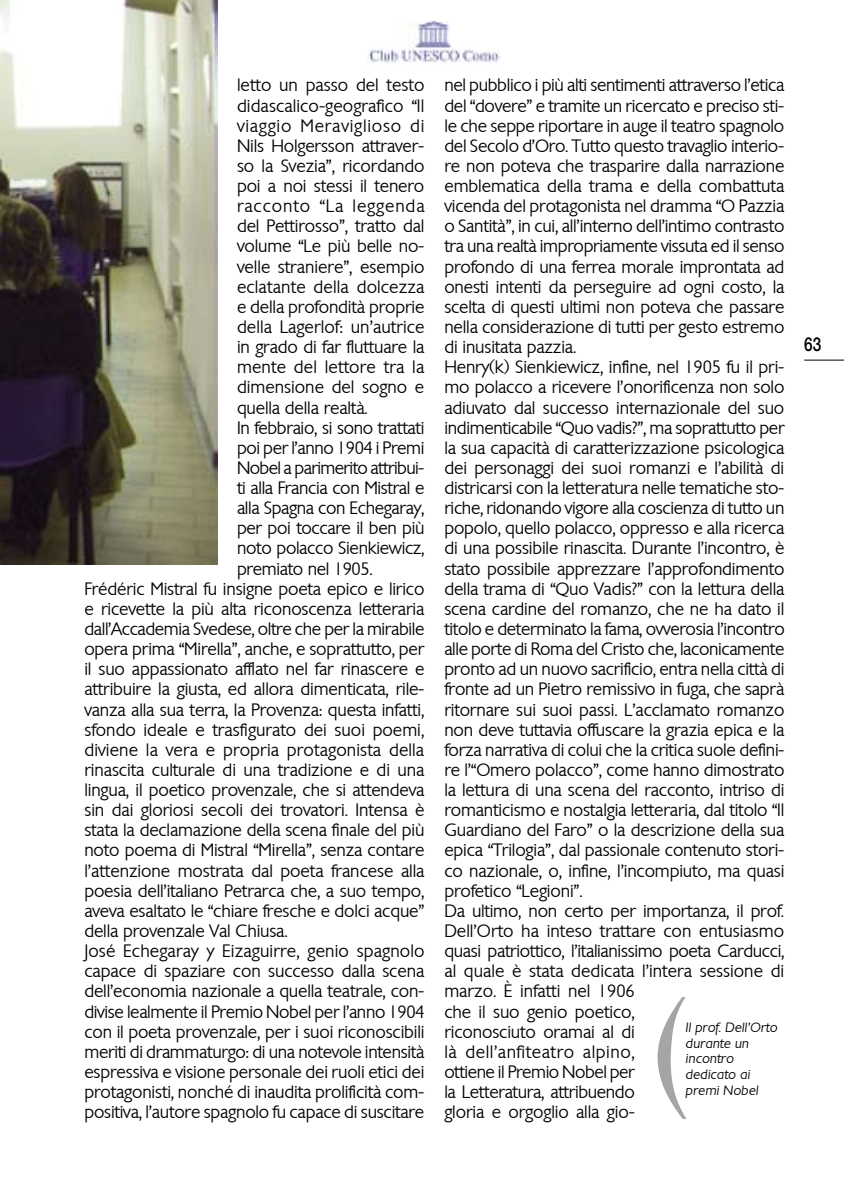
<style>
.page{position:relative;width:844px;height:1191px;background:#fff}
.page>*{position:absolute;margin:0;border:0;box-sizing:border-box;transform-origin:0 0}
.t1{font:700 143.5px "Americana";color:#a5a5a5}
.t2{font:500 19.25px "Helvetica Neue";color:#000;scale:.8 1}
.t3{font:300 17.5px/20.1px "Chantilly";letter-spacing:-.01em;color:#000}
.t4{font:300 17.5px "Chantilly";letter-spacing:-.035em;color:#000}
.t5{font:300 17.5px "Chantilly";letter-spacing:.045em;color:#000}
.t6{font:300 17.5px "Chantilly";letter-spacing:.05em;color:#000}
.t7{font:italic 300 13.12px/15.8px "Chantilly";color:#000}
</style>
<div class="page">
<hr style="left:804px;top:360px;width:39px;height:1px;background:#000">
<img style="left:0;top:0;width:217px;height:564px">
<img style="left:367px;top:21px;width:133px;height:43px">
<p class="t3" style="left:237px;top:75px;width:189px">letto un passo del testo</p>
<p class="t3" style="left:237px;top:95px;width:189px">didascalico-geografico “Il</p>
<p class="t5" style="left:237px;top:115px;width:189px">viaggio Meraviglioso di</p>
<p class="t3" style="left:237px;top:135px;width:189px">Nils Holgersson attraver-</p>
<p class="t3" style="left:237px;top:156px;width:189px">so la Svezia”, ricordando</p>
<p class="t3" style="left:237px;top:176px;width:189px">poi a noi stessi il tenero</p>
<p class="t6" style="left:237px;top:195px;width:189px">racconto “La leggenda</p>
<p class="t3" style="left:237px;top:216px;width:189px">del Pettirosso”, tratto dal</p>
<p class="t3" style="left:237px;top:236px;width:189px">volume “Le più belle no-</p>
<p class="t3" style="left:237px;top:256px;width:189px">velle straniere”, esempio</p>
<p class="t3" style="left:237px;top:276px;width:189px">eclatante della dolcezza</p>
<p class="t3" style="left:237px;top:296px;width:189px">e della profondità proprie</p>
<p class="t3" style="left:237px;top:317px;width:189px">della Lagerlof: un’autrice</p>
<p class="t3" style="left:237px;top:337px;width:189px">in grado di far fluttuare la</p>
<p class="t3" style="left:237px;top:357px;width:189px">mente del lettore tra la</p>
<p class="t3" style="left:237px;top:377px;width:189px">dimensione del sogno e</p>
<p class="t3" style="left:237px;top:397px;width:132px">quella della realtà.</p>
<p class="t3" style="left:237px;top:417px;width:189px">In febbraio, si sono trattati</p>
<p class="t3" style="left:237px;top:437px;width:189px">poi per l’anno 1904 i Premi</p>
<p class="t4" style="left:237px;top:457px;width:189px">Nobel a parimerito attribui-</p>
<p class="t3" style="left:237px;top:478px;width:189px">ti alla Francia con Mistral e</p>
<p class="t3" style="left:237px;top:498px;width:189px">alla Spagna con Echegaray,</p>
<p class="t3" style="left:237px;top:518px;width:189px">per poi toccare il ben più</p>
<p class="t3" style="left:237px;top:538px;width:189px">noto polacco Sienkiewicz,</p>
<p class="t3" style="left:237px;top:558px;width:137px">premiato nel 1905.</p>
<p class="t3" style="left:84px;top:578px;width:341px">Frédéric Mistral fu insigne poeta epico e lirico</p>
<p class="t3" style="left:84px;top:598px;width:341px">e ricevette la più alta riconoscenza letteraria</p>
<p class="t3" style="left:84px;top:618px;width:341px">dall’Accademia Svedese, oltre che per la mirabile</p>
<p class="t3" style="left:84px;top:639px;width:341px">opera prima “Mirella”, anche, e soprattutto, per</p>
<p class="t3" style="left:84px;top:659px;width:341px">il suo appassionato afflato nel far rinascere e</p>
<p class="t3" style="left:84px;top:679px;width:341px">attribuire la giusta, ed allora dimenticata, rile-</p>
<p class="t3" style="left:84px;top:699px;width:341px">vanza alla sua terra, la Provenza: questa infatti,</p>
<p class="t3" style="left:84px;top:719px;width:341px">sfondo ideale e trasfigurato dei suoi poemi,</p>
<p class="t3" style="left:84px;top:739px;width:341px">diviene la vera e propria protagonista della</p>
<p class="t3" style="left:84px;top:759px;width:341px">rinascita culturale di una tradizione e di una</p>
<p class="t3" style="left:84px;top:779px;width:341px">lingua, il poetico provenzale, che si attendeva</p>
<p class="t3" style="left:84px;top:800px;width:341px">sin dai gloriosi secoli dei trovatori. Intensa è</p>
<p class="t3" style="left:84px;top:820px;width:341px">stata la declamazione della scena finale del più</p>
<p class="t3" style="left:84px;top:840px;width:341px">noto poema di Mistral “Mirella”, senza contare</p>
<p class="t3" style="left:84px;top:860px;width:341px">l’attenzione mostrata dal poeta francese alla</p>
<p class="t3" style="left:84px;top:880px;width:341px">poesia dell’italiano Petrarca che, a suo tempo,</p>
<p class="t3" style="left:84px;top:900px;width:341px">aveva esaltato le “chiare fresche e dolci acque”</p>
<p class="t3" style="left:84px;top:920px;width:205px">della provenzale Val Chiusa.</p>
<p class="t3" style="left:84px;top:940px;width:341px">José Echegaray y Eizaguirre, genio spagnolo</p>
<p class="t3" style="left:84px;top:961px;width:341px">capace di spaziare con successo dalla scena</p>
<p class="t3" style="left:84px;top:981px;width:341px">dell’economia nazionale a quella teatrale, con-</p>
<p class="t3" style="left:84px;top:1001px;width:341px">divise lealmente il Premio Nobel per l’anno 1904</p>
<p class="t3" style="left:84px;top:1021px;width:341px">con il poeta provenzale, per i suoi riconoscibili</p>
<p class="t3" style="left:84px;top:1041px;width:341px">meriti di drammaturgo: di una notevole intensità</p>
<p class="t3" style="left:84px;top:1061px;width:341px">espressiva e visione personale dei ruoli etici dei</p>
<p class="t3" style="left:84px;top:1081px;width:341px">protagonisti, nonché di inaudita prolificità com-</p>
<p class="t3" style="left:84px;top:1101px;width:341px">positiva, l’autore spagnolo fu capace di suscitare</p>
<p class="t3" style="left:444px;top:75px;width:342px">nel pubblico i più alti sentimenti attraverso l’etica del “dovere” e tramite un ricercato e preciso sti&shy;le che seppe riportare in auge il teatro spagnolo del Secolo d’Oro. Tutto questo travaglio interio&shy;re non poteva che trasparire dalla narrazione emblematica della trama e della combattuta vicenda del protagonista nel dramma “O Pazzia o Santità”, in cui, all’interno dell’intimo contrasto tra una realtà impropriamente vissuta ed il senso profondo di una ferrea morale improntata ad onesti intenti da perseguire ad ogni costo, la scelta di questi ultimi non poteva che passare nella considerazione di tutti per gesto estremo di inusitata pazzia.<br>Henry(k) Sienkiewicz, infine, nel 1905 fu il pri&shy;mo polacco a ricevere l’onorificenza non solo adiuvato dal successo internazionale del suo indimenticabile “Quo vadis?”, ma soprattutto per la sua capacità di caratterizzazione psicologica dei personaggi dei suoi romanzi e l’abilità di districarsi con la letteratura nelle tematiche sto&shy;riche, ridonando vigore alla coscienza di tutto un popolo, quello polacco, oppresso e alla ricerca di una possibile rinascita. Durante l’incontro, è stato possibile apprezzare l’approfondimento della trama di “Quo Vadis?” con la lettura della scena cardine del romanzo, che ne ha dato il titolo e determinato la fama, ovverosia l’incontro alle porte di Roma del Cristo che, laconicamente pronto ad un nuovo sacrificio, entra nella città di fronte ad un Pietro remissivo in fuga, che saprà ritornare sui suoi passi. L’acclamato romanzo non deve tuttavia offuscare la grazia epica e la forza narrativa di colui che la critica suole defini&shy;re l’“Omero polacco”, come hanno dimostrato la lettura di una scena del racconto, intriso di romanticismo e nostalgia letteraria, dal titolo “Il Guardiano del Faro” o la descrizione della sua epica “Trilogia”, dal passionale contenuto stori&shy;co nazionale, o, infine, l’incompiuto, ma quasi profetico “Legioni”.<br>Da ultimo, non certo per importanza, il prof.<br>Dell’Orto ha inteso trattare con entusiasmo quasi patriottico, l’italianissimo poeta Carducci, al quale è stata dedicata l’intera sessione di marzo. È infatti nel 1906<br>che il suo genio poetico,<br>riconosciuto oramai al di<br>là dell’anfiteatro alpino,<br>ottiene il Premio Nobel per<br>la Letteratura, attribuendo<br>gloria e orgoglio alla gio-</p>
<h1 class="t1" style="left:652px;top:963px;width:41px">(</h1>
<p class="t7" style="left:685px;top:1019px;width:93px">Il prof. Dell’Orto durante un incontro dedicato ai premi Nobel</p>
<p class="t2" style="left:804px;top:333px;width:23px">63</p>
</div>
